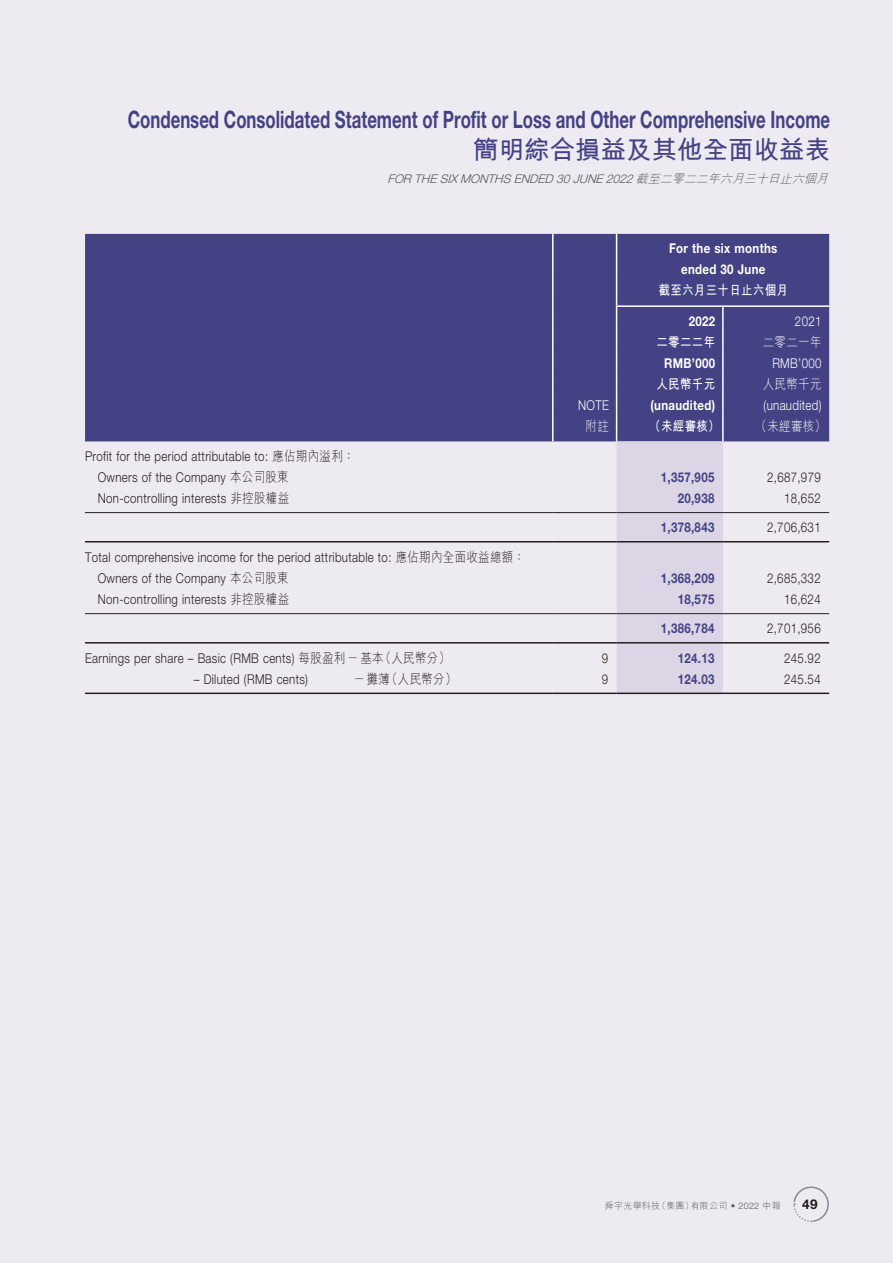
<style>
.page{position:relative;width:893px;height:1263px;background:#eeeaf2}
.page>*{position:absolute;margin:0;border:0;box-sizing:border-box;transform-origin:0 0}
.t1{font:700 25.5px "M Hei HK";color:#444284}
.t2{font:700 24px "Helvetica Neue LT Std";color:#444284;scale:.7 1}
.t3{font:300 13.5px/21px "Helvetica Neue LT Std";letter-spacing:.03em;color:#231f20;scale:.85 1}
.t4{font:700 13.5px "Helvetica Neue LT Std";letter-spacing:.03em;color:#444284;scale:.85 1}
.t5{font:700 13.5px/21px "Helvetica Neue LT Std";letter-spacing:.03em;color:#fff;text-align:center;scale:.85 1}
.t6{font:700 13.5px "M Hei HK";letter-spacing:.03em;color:#fff;scale:.85 1}
.t7{font:300 13.5px "Helvetica Neue LT Std";letter-spacing:.03em;color:#fff;scale:.85 1}
.t8{font:300 13.5px "M Hei HK";letter-spacing:.03em;color:#fff;scale:.85 1}
.t9{font:300 13.5px "M Hei HK";letter-spacing:.03em;color:#231f20;scale:.85 1}
.t10{font:700 13.5px "Helvetica Neue LT Std";color:#231f20}
.t11{font:italic 300 12px "Helvetica Neue LT Std";color:#57585a}
.t12{font:300 9px "M Hei HK";letter-spacing:.03em;color:#57585a}
.s1{font-family:"M Hei HK"}
.s2{font-family:"Helvetica Neue LT Std"}
</style>
<div class="page">
<svg style="left:793px;top:1186px;width:35px;height:36px"></svg>
<div style="left:85px;top:234px;width:744px;height:207px;background:#444284"></div>
<hr style="left:616px;top:234px;width:1px;height:42px;background:#fff">
<hr style="left:552px;top:234px;width:2px;height:42px;background:#fff">
<hr style="left:552px;top:276px;width:2px;height:21px;background:#fff">
<hr style="left:552px;top:306px;width:2px;height:22px;background:#fff">
<hr style="left:552px;top:328px;width:2px;height:21px;background:#fff">
<hr style="left:552px;top:349px;width:2px;height:21px;background:#fff">
<hr style="left:552px;top:370px;width:2px;height:21px;background:#fff">
<hr style="left:552px;top:391px;width:2px;height:21px;background:#fff">
<hr style="left:552px;top:412px;width:2px;height:21px;background:#fff">
<svg style="left:552px;top:433px;width:2px;height:8px"></svg>
<svg style="left:552px;top:297px;width:2px;height:9px"></svg>
<svg style="left:616px;top:276px;width:108px;height:416px;background:#a09bbf"></svg>
<hr style="left:616px;top:305px;width:107px;height:2px;background:#fff">
<hr style="left:723px;top:305px;width:106px;height:2px;background:#fff">
<hr style="left:85px;top:512px;width:468px;height:1px;background:#231f20">
<hr style="left:553px;top:512px;width:64px;height:1px;background:#231f20">
<hr style="left:617px;top:512px;width:106px;height:1px;background:#231f20">
<hr style="left:723px;top:512px;width:106px;height:1px;background:#231f20">
<hr style="left:85px;top:541px;width:468px;height:1px;background:#231f20">
<hr style="left:553px;top:541px;width:64px;height:1px;background:#231f20">
<hr style="left:617px;top:541px;width:106px;height:1px;background:#231f20">
<hr style="left:723px;top:541px;width:106px;height:1px;background:#231f20">
<hr style="left:85px;top:613px;width:468px;height:1px;background:#231f20">
<hr style="left:553px;top:613px;width:64px;height:1px;background:#231f20">
<hr style="left:617px;top:613px;width:106px;height:1px;background:#231f20">
<hr style="left:723px;top:613px;width:106px;height:1px;background:#231f20">
<hr style="left:85px;top:642px;width:468px;height:1px;background:#231f20">
<hr style="left:553px;top:642px;width:64px;height:1px;background:#231f20">
<hr style="left:617px;top:642px;width:106px;height:1px;background:#231f20">
<hr style="left:723px;top:642px;width:106px;height:1px;background:#231f20">
<hr style="left:85px;top:692px;width:468px;height:2px;background:#231f20">
<hr style="left:553px;top:692px;width:64px;height:2px;background:#231f20">
<hr style="left:617px;top:692px;width:106px;height:2px;background:#231f20">
<hr style="left:723px;top:692px;width:106px;height:2px;background:#231f20">
<h2 class="t2" style="left:128px;top:104px;width:1005px">Condensed Consolidated Statement of Profit or Loss and Other Comprehensive Income</h2>
<h1 class="t1" style="left:473px;top:131px;width:358px">簡明綜合損益及其他全面收益表</h1>
<p class="t11" style="left:388px;top:171px;width:445px">FOR THE SIXMONTHS ENDED 30JUNE 2022<span class="s1">截至二零二二年六月三十日止六個月</span></p>
<p class="t5" style="left:669px;top:238px;width:129px">For the six months ended 30 June</p>
<p class="t6" style="left:659px;top:280px;width:154px">截至六月三十日止六個月</p>
<p class="t5" style="left:689px;top:311px;width:33px">2022</p>
<p class="t7" style="left:795px;top:313px;width:33px">2021</p>
<p class="t6" style="left:656px;top:332px;width:71px">二零二二年</p>
<p class="t8" style="left:763px;top:335px;width:71px">二零二一年</p>
<p class="t5" style="left:664px;top:353px;width:62px">RMB’000</p>
<p class="t7" style="left:772px;top:355px;width:59px">RMB’000</p>
<p class="t6" style="left:656px;top:374px;width:71px">人民幣千元</p>
<p class="t8" style="left:763px;top:377px;width:71px">人民幣千元</p>
<p class="t3" style="left:98px;top:445px;width:304px;text-indent:-13px">Profit for the period attributable to: <span class="s1">應佔期內溢利：<br></span>Owners of the Company <span class="s1">本公司股東</span></p>
<p class="t7" style="left:578px;top:397px;width:38px">NOTE</p>
<p class="t5" style="left:651px;top:395px;width:78px">(unaudited)</p>
<p class="t7" style="left:764px;top:397px;width:70px">(unaudited)</p>
<p class="t8" style="left:586px;top:419px;width:29px">附註</p>
<p class="t6" style="left:649px;top:416px;width:84px">（未經審核）</p>
<p class="t8" style="left:756px;top:419px;width:84px">（未經審核）</p>
<p class="t4" style="left:661px;top:469px;width:65px">1,357,905</p>
<p class="t3" style="left:767px;top:466px;width:65px">2,687,979</p>
<p class="t3" style="left:98px;top:487px;width:227px">Non-controlling interests <span class="s1">非控股權益</span></p>
<p class="t4" style="left:678px;top:490px;width:45px">20,938</p>
<p class="t3" style="left:784px;top:487px;width:45px">18,652</p>
<p class="t4" style="left:661px;top:519px;width:65px">1,378,843</p>
<p class="t3" style="left:767px;top:517px;width:65px">2,706,631</p>
<p class="t3" style="left:98px;top:546px;width:504px;text-indent:-13px">Total comprehensive income for the period attributable to: <span class="s1">應佔期內全面收益總額：<br></span>Owners of the Company <span class="s1">本公司股東</span></p>
<p class="t4" style="left:661px;top:570px;width:65px">1,368,209</p>
<p class="t3" style="left:767px;top:567px;width:65px">2,685,332</p>
<p class="t3" style="left:98px;top:588px;width:227px">Non-controlling interests <span class="s1">非控股權益</span></p>
<p class="t4" style="left:678px;top:591px;width:45px">18,575</p>
<p class="t3" style="left:784px;top:588px;width:45px">16,624</p>
<p class="t4" style="left:661px;top:620px;width:65px">1,386,784</p>
<p class="t3" style="left:767px;top:618px;width:65px">2,701,956</p>
<p class="t3" style="left:85px;top:647px;width:431px">Earnings per share – Basic (RMB cents) <span class="s1">每股盈利－基本（人民幣分）</span></p>
<p class="t3" style="left:602px;top:647px;width:9px">9</p>
<p class="t4" style="left:678px;top:650px;width:45px">124.13</p>
<p class="t3" style="left:784px;top:647px;width:45px">245.92</p>
<p class="t3" style="left:194px;top:668px;width:136px">– Diluted (RMB cents)</p>
<p class="t9" style="left:354px;top:672px;width:123px">－攤薄（人民幣分）</p>
<p class="t3" style="left:602px;top:668px;width:9px">9</p>
<p class="t4" style="left:678px;top:671px;width:45px">124.03</p>
<p class="t3" style="left:784px;top:668px;width:45px">245.54</p>
<p class="t12" style="left:605px;top:1201px;width:177px">舜宇光學科技（集團）有限公司 <span class="s2">• 2022</span> 中報</p>
<p class="t10" style="left:802px;top:1196px;width:17px">49</p>
</div>
